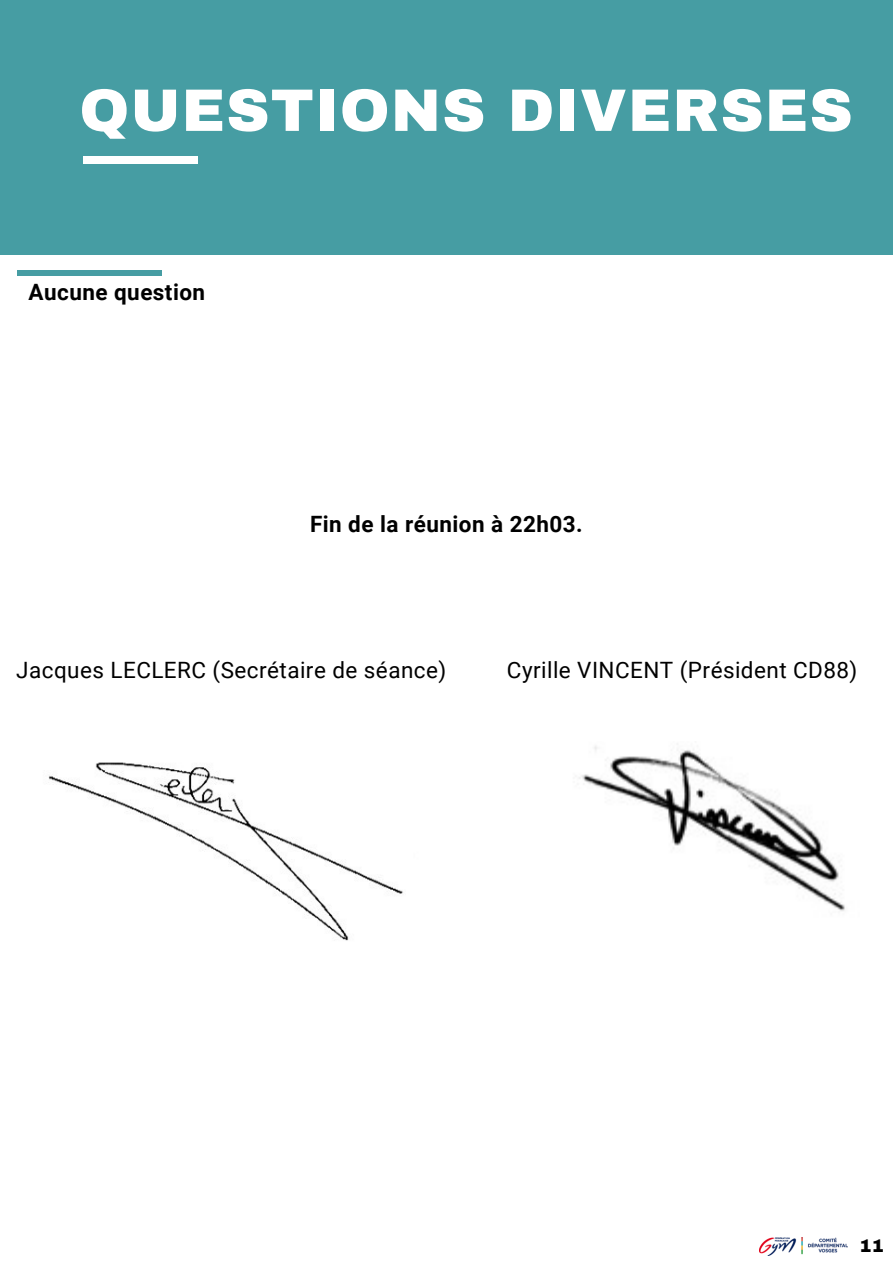
<style>
.page{position:relative;width:893px;height:1264px;background:#fff}
.page>*{position:absolute;margin:0;border:0;box-sizing:border-box;transform-origin:0 0}
.t1{font:900 60px "Archivo";letter-spacing:.02em;color:#fff}
.t2{font:22.5px "Roboto";letter-spacing:.02em;color:#000}
.t3{font:700 22.5px "Roboto";letter-spacing:.02em;color:#000}
.t4{font:900 18px "Archivo";color:#000}
</style>
<div class="page">
<div style="left:0;top:0;width:892px;height:254px;background:#469da3"></div>
<div style="left:83px;top:157px;width:114px;height:7px;background:#fff"></div>
<div style="left:17px;top:271px;width:144px;height:5px;background:#469da3"></div>
<img style="left:759px;top:1237px;width:88px;height:18px">
<img style="left:48px;top:762px;width:355px;height:179px">
<img style="left:579px;top:746px;width:266px;height:165px">
<p class="t1" style="left:79px;top:78px;width:774px">QUESTIONS DIVERSES</p>
<p class="t3" style="left:29px;top:279px;width:178px">Aucune question</p>
<p class="t3" style="left:310px;top:511px;width:274px">Fin de la réunion à 22h03.</p>
<p class="t2" style="left:16px;top:656px;width:431px">Jacques LECLERC (Secrétaire de séance)</p>
<p class="t2" style="left:507px;top:656px;width:352px">Cyrille VINCENT (Président CD88)</p>
<p class="t4" style="left:859px;top:1236px;width:26px">11</p>
</div>
